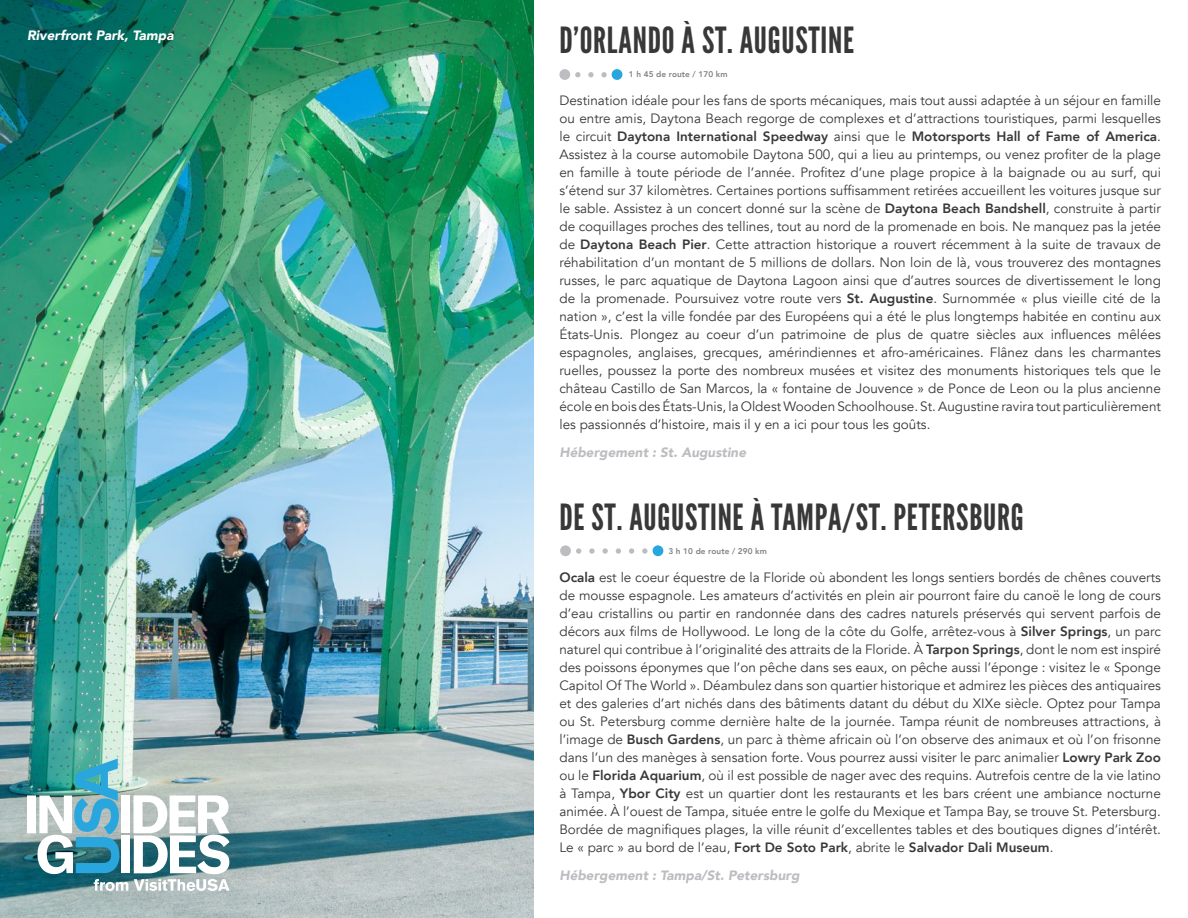
<style>
.page{position:relative;width:1188px;height:918px;background:#fff}
.page>*{position:absolute;margin:0;border:0;box-sizing:border-box;transform-origin:0 0}
.Section_Title_no_lin{font:36px "League Gothic";letter-spacing:.02em;color:#383839}
.t1{font:13.5px/18px "Avenir";color:#383839;text-align:justify}
.Accommodation{font:italic 900 13.5px "Avenir";color:#bcbdc0}
.Photo_Caption{font:italic 900 13.5px "Avenir";color:#fff}
.t2{font:800 8.25px "Avenir";letter-spacing:.01em;color:#808285}
.s1{font-weight:800}
</style>
<div class="page">
<img style="left:0;top:0;width:534px;height:918px">
<div style="left:0;top:735px;width:276px;height:183px;background:#231f20;opacity:.1"></div>
<div style="left:121px;top:795px;width:9px;height:38px;background:#fff"></div>
<div style="left:121px;top:836px;width:9px;height:37px;background:#fff"></div>
<img style="left:27px;top:759px;width:101px;height:132px">
<svg style="left:134px;top:795px;width:96px;height:96px"></svg>
<svg style="left:575px;top:72px;width:32px;height:5px"></svg>
<div style="left:559px;top:69px;width:11px;height:11px;background:#bcbdc0;border-radius:50%"></div>
<div style="left:612px;top:69px;width:10px;height:11px;background:#28a7df;border-radius:50%"></div>
<svg style="left:576px;top:548px;width:72px;height:6px"></svg>
<div style="left:560px;top:545px;width:11px;height:11px;background:#bcbdc0;border-radius:50%"></div>
<div style="left:653px;top:545px;width:10px;height:11px;background:#28a7df;border-radius:50%"></div>
<p class="Photo_Caption" style="left:27px;top:25px;width:148px">Riverfront Park, Tampa</p>
<p class="Section_Title_no_lin" style="left:559px;top:19px;width:296px">D’ORLANDO À ST. AUGUSTINE</p>
<p class="t2" style="left:629px;top:68px;width:100px">1 h 45 de route / 170 km</p>
<p class="t1" style="left:559px;top:92px;width:603px">Destination idéale pour les fans de sports mécaniques, mais tout aussi adaptée à un séjour en famille ou entre amis, Daytona Beach regorge de complexes et d’attractions touristiques, parmi lesquelles le circuit <span class="s1">Daytona International Speedway</span> ainsi que le <span class="s1">Motorsports Hall of Fame of America</span>.<br>Assistez à la course automobile Daytona 500, qui a lieu au printemps, ou venez profiter de la plage en famille à toute période de l’année. Profitez d’une plage propice à la baignade ou au surf, qui s’étend sur 37 kilomètres. Certaines portions suffisamment retirées accueillent les voitures jusque sur le sable. Assistez à un concert donné sur la scène de <span class="s1">Daytona Beach Bandshell</span>, construite à partir de coquillages proches des tellines, tout au nord de la promenade en bois. Ne manquez pas la jetée de <span class="s1">Daytona Beach Pier</span>. Cette attraction historique a rouvert récemment à la suite de travaux de réhabilitation d’un montant de 5 millions de dollars. Non loin de là, vous trouverez des montagnes russes, le parc aquatique de Daytona Lagoon ainsi que d’autres sources de divertissement le long de la promenade. Poursuivez votre route vers <span class="s1">St. Augustine</span>. Surnommée « plus vieille cité de la nation », c’est la ville fondée par des Européens qui a été le plus longtemps habitée en continu aux États-Unis. Plongez au coeur d’un patrimoine de plus de quatre siècles aux influences mêlées espagnoles, anglaises, grecques, amérindiennes et afro-américaines. Flânez dans les charmantes ruelles, poussez la porte des nombreux musées et visitez des monuments historiques tels que le château Castillo de San Marcos, la « fontaine de Jouvence » de Ponce de Leon ou la plus ancienne école en bois des États-Unis, la Oldest Wooden Schoolhouse. St. Augustine ravira tout particulièrement les passionnés d’histoire, mais il y en a ici pour tous les goûts.</p>
<p class="Accommodation" style="left:559px;top:441px;width:188px">Hébergement : St. Augustine</p>
<p class="Section_Title_no_lin" style="left:559px;top:496px;width:466px">DE ST. AUGUSTINE À TAMPA/ST. PETERSBURG</p>
<p class="t1" style="left:559px;top:569px;width:603px"><span class="s1">Ocala</span> est le coeur équestre de la Floride où abondent les longs sentiers bordés de chênes couverts de mousse espagnole. Les amateurs d’activités en plein air pourront faire du canoë le long de cours d’eau cristallins ou partir en randonnée dans des cadres naturels préservés qui servent parfois de décors aux films de Hollywood. Le long de la côte du Golfe, arrêtez-vous à <span class="s1">Silver Springs</span>, un parc naturel qui contribue à l’originalité des attraits de la Floride. À <span class="s1">Tarpon Springs</span>, dont le nom est inspiré des poissons éponymes que l’on pêche dans ses eaux, on pêche aussi l’éponge : visitez le « Sponge Capitol Of The World ». Déambulez dans son quartier historique et admirez les pièces des antiquaires et des galeries d’art nichés dans des bâtiments datant du début du XIXe siècle. Optez pour Tampa ou St. Petersburg comme dernière halte de la journée. Tampa réunit de nombreuses attractions, à l’image de <span class="s1">Busch Gardens</span>, un parc à thème africain où l’on observe des animaux et où l’on frisonne dans l’un des manèges à sensation forte. Vous pourrez aussi visiter le parc animalier <span class="s1">Lowry Park Zoo </span>ou le <span class="s1">Florida Aquarium</span>, où il est possible de nager avec des requins. Autrefois centre de la vie latino à Tampa, <span class="s1">Ybor City</span> est un quartier dont les restaurants et les bars créent une ambiance nocturne animée. À l’ouest de Tampa, située entre le golfe du Mexique et Tampa Bay, se trouve St. Petersburg.<br>Bordée de magnifiques plages, la ville réunit d’excellentes tables et des boutiques dignes d’intérêt.<br>Le « parc » au bord de l’eau, <span class="s1">Fort De Soto Park</span>, abrite le <span class="s1">Salvador Dali Museum</span>.</p>
<p class="Accommodation" style="left:559px;top:864px;width:242px">Hébergement : Tampa/St. Petersburg</p>
<p class="t2" style="left:668px;top:544px;width:100px">3 h 10 de route / 290 km</p>
</div>
